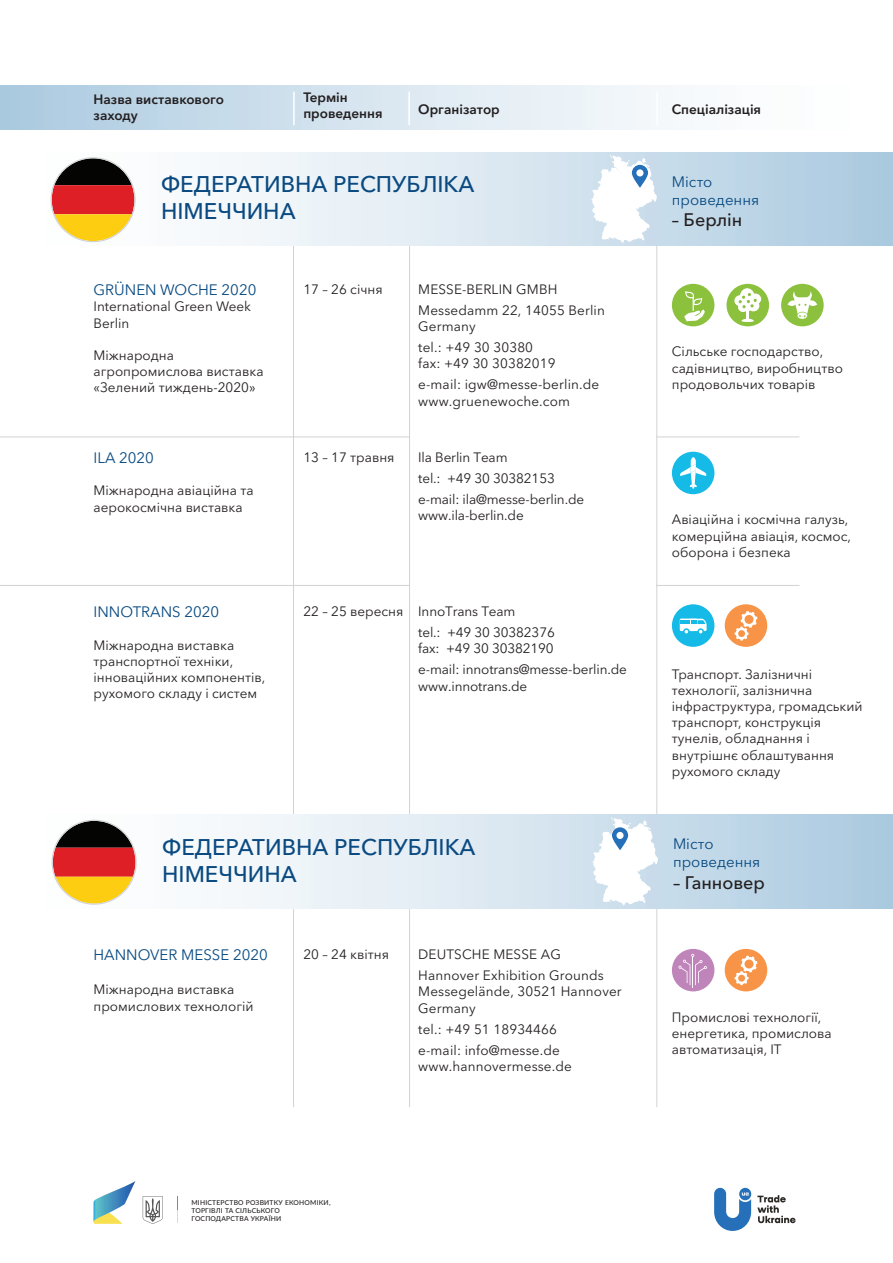
<style>
.page{position:relative;width:893px;height:1263px;background:#fff}
.page>*{position:absolute;margin:0;border:0;box-sizing:border-box;transform-origin:0 0}
.t1{font:500 22.5px/27px "Avenir Next Cyr";color:#0a4a81}
.t2{font:500 18px "Avenir Next Cyr";color:#231f20}
.t3{font:15px/18px "Avenir Next Cyr";color:#084a81}
.t4{font:13.5px/16.2px "Avenir Next Cyr";color:#231f20}
.t5{font:600 13.5px/16.2px "Avenir Next Cyr";color:#231f20}
.t6{font:500 6.75px/8.1px "Lato";letter-spacing:.03em;color:#231f20}
</style>
<div class="page">
<div style="left:672px;top:949px;width:42px;height:42px;background:#bf84b9;border-radius:50%"></div>
<hr style="left:692px;top:954px;width:1px;height:33px;background:#fff">
<svg style="left:678px;top:954px;width:29px;height:31px"></svg>
<div style="left:725px;top:949px;width:42px;height:42px;background:#f79447;border-radius:50%"></div>
<svg style="left:735px;top:955px;width:22px;height:30px"></svg>
<div style="left:672px;top:604px;width:42px;height:43px;background:#16bae6;border-radius:50%"></div>
<svg style="left:680px;top:618px;width:27px;height:15px"></svg>
<hr style="left:293px;top:154px;width:1px;height:953px;background:#d1d2d4">
<hr style="left:656px;top:154px;width:1px;height:953px;background:#d1d2d4">
<hr style="left:409px;top:154px;width:1px;height:953px;background:#d1d2d4">
<div style="left:0;top:85px;width:893px;height:44px;background:linear-gradient(to right,#b0cde1,#fff)"></div>
<hr style="left:293px;top:92px;width:2px;height:33px;background:#fff">
<hr style="left:408px;top:92px;width:2px;height:33px;background:#fff">
<hr style="left:656px;top:92px;width:2px;height:33px;background:#fff">
<hr style="left:656px;top:437px;width:143px;height:1px;background:#d1d2d4">
<svg style="left:757px;top:1195px;width:38px;height:28px"></svg>
<svg style="left:714px;top:1188px;width:37px;height:43px"></svg>
<svg style="left:94px;top:1181px;width:42px;height:43px"></svg>
<svg style="left:143px;top:1196px;width:20px;height:28px"></svg>
<svg style="left:177px;top:1197px;width:1px;height:25px"></svg>
<div style="left:0;top:152px;width:893px;height:94px;background:linear-gradient(to right,#fff,#b0cde2)"></div>
<div style="left:1px;top:815px;width:892px;height:93px;background:linear-gradient(to right,#fff,#b0cde2)"></div>
<svg style="left:51px;top:157px;width:85px;height:85px"></svg>
<svg style="left:52px;top:820px;width:85px;height:85px"></svg>
<svg style="left:591px;top:154px;width:66px;height:89px"></svg>
<svg style="left:592px;top:816px;width:66px;height:89px"></svg>
<svg style="left:632px;top:165px;width:16px;height:23px"></svg>
<div style="left:636px;top:169px;width:7px;height:7px;background:#fff;border-radius:50%"></div>
<svg style="left:612px;top:827px;width:16px;height:23px"></svg>
<div style="left:616px;top:832px;width:8px;height:7px;background:#fff;border-radius:50%"></div>
<div style="left:781px;top:284px;width:43px;height:42px;background:#8cc13e;border-radius:50%"></div>
<svg style="left:787px;top:291px;width:30px;height:28px"></svg>
<div style="left:726px;top:284px;width:43px;height:42px;background:#8cc13e;border-radius:50%"></div>
<hr style="left:746px;top:305px;width:3px;height:16px;background:#fff">
<svg style="left:742px;top:319px;width:12px;height:3px"></svg>
<svg style="left:734px;top:288px;width:27px;height:24px"></svg>
<div style="left:672px;top:284px;width:42px;height:42px;background:#8cc13e;border-radius:50%"></div>
<svg style="left:684px;top:291px;width:21px;height:31px"></svg>
<hr style="left:0;top:437px;width:410px;height:1px;background:#d1d2d4">
<div style="left:672px;top:452px;width:42px;height:42px;background:#16bae6;border-radius:50%"></div>
<svg style="left:680px;top:457px;width:27px;height:32px"></svg>
<hr style="left:656px;top:585px;width:143px;height:1px;background:#d1d2d4">
<hr style="left:0;top:585px;width:410px;height:1px;background:#d1d2d4">
<div style="left:725px;top:604px;width:42px;height:43px;background:#f79447;border-radius:50%"></div>
<svg style="left:735px;top:611px;width:22px;height:30px"></svg>
<p class="t5" style="left:94px;top:91px;width:132px">Назва виставкового заходу</p>
<p class="t5" style="left:303px;top:89px;width:81px">Термін проведення</p>
<p class="t5" style="left:418px;top:101px;width:83px">Організатор</p>
<p class="t5" style="left:672px;top:101px;width:91px">Спеціалізація</p>
<h1 class="t1" style="left:161px;top:171px;width:315px">ФЕДЕРАТИВНА РЕСПУБЛІКА<br>НІМЕЧЧИНА</h1>
<p class="t3" style="left:94px;top:281px;width:164px">GRÜNEN WOCHE 2020</p>
<p class="t4" style="left:94px;top:299px;width:159px">International Green Week<br>Berlin</p>
<p class="t4" style="left:94px;top:347px;width:171px">Міжнародна агропромислова виставка «Зелений тиждень-2020»</p>
<p class="t3" style="left:94px;top:449px;width:62px">ILA 2020</p>
<p class="t4" style="left:94px;top:483px;width:162px">Міжнародна авіаційна та аерокосмічна виставка</p>
<p class="t3" style="left:94px;top:603px;width:127px">INNOTRANS 2020</p>
<p class="t4" style="left:94px;top:637px;width:173px">Міжнародна виставка транспортної техніки, інноваційних компонентів, рухомого складу і систем</p>
<p class="t4" style="left:303px;top:281px;width:81px">17 – 26 січня</p>
<p class="t4" style="left:418px;top:279px;width:188px;line-height:21px">MESSE-BERLIN GMBH<br>Messedamm 22, 14055 Berlin</p>
<p class="t4" style="left:418px;top:316px;width:116px;line-height:21px">Germany<br>tel.: +49 30 30380</p>
<p class="t4" style="left:418px;top:353px;width:182px;line-height:21px">fax: +49 30 30382019 e-mail: igw@messe-berlin.de</p>
<p class="t4" style="left:418px;top:393px;width:153px">www.gruenewoche.com</p>
<p class="t4" style="left:303px;top:449px;width:93px">13 – 17 травня</p>
<p class="t4" style="left:418px;top:447px;width:167px;line-height:21px">Ila Berlin Team<br>tel.: +49 30 30382153 e-mail: ila@messe-berlin.de</p>
<p class="t4" style="left:418px;top:507px;width:107px">www.ila-berlin.de</p>
<p class="t4" style="left:303px;top:603px;width:102px">22 – 25 вересня</p>
<p class="t4" style="left:418px;top:601px;width:138px;line-height:21px">InnoTrans Team<br>tel.: +49 30 30382376</p>
<p class="t4" style="left:418px;top:638px;width:210px;line-height:21px">fax: +49 30 30382190<br>e-mail: innotrans@messe-berlin.de</p>
<p class="t4" style="left:418px;top:678px;width:111px">www.innotrans.de</p>
<h1 class="t1" style="left:162px;top:833px;width:315px">ФЕДЕРАТИВНА РЕСПУБЛІКА<br>НІМЕЧЧИНА</h1>
<p class="t3" style="left:94px;top:946px;width:176px">HANNOVER MESSE 2020</p>
<p class="t4" style="left:94px;top:982px;width:162px">Міжнародна виставка промислових технологій</p>
<p class="t4" style="left:303px;top:946px;width:87px">20 – 24 квітня</p>
<p class="t4" style="left:418px;top:944px;width:187px;line-height:21px">DEUTSCHE MESSE AG<br>Hannover Exhibition Grounds</p>
<p class="t4" style="left:418px;top:983px;width:205px">Messegelände, 30521 Hannover<br>Germany</p>
<p class="t4" style="left:418px;top:1018px;width:143px;line-height:21px">tel.: +49 51 18934466 e-mail: info@messe.de</p>
<p class="t4" style="left:418px;top:1058px;width:155px">www.hannovermesse.de</p>
<p class="t3" style="left:672px;top:172px;width:89px">Місто проведення</p>
<h2 class="t2" style="left:672px;top:209px;width:72px">– Берлін</h2>
<p class="t4" style="left:672px;top:344px;width:173px">Сільське господарство, садівництво, виробництво продовольчих товарів</p>
<p class="t4" style="left:672px;top:511px;width:181px">Авіаційна і космічна галузь, комерційна авіація, космос, оборона і безпека</p>
<p class="t4" style="left:672px;top:666px;width:192px">Транспорт. Залізничні технології, залізнична інфраструктура, громадський транспорт, конструкція тунелів, обладнання і внутрішнє облаштування рухомого складу</p>
<p class="t3" style="left:673px;top:835px;width:89px">Місто проведення</p>
<h2 class="t2" style="left:673px;top:872px;width:94px">– Ганновер</h2>
<p class="t4" style="left:672px;top:1009px;width:161px">Промислові технології, енергетика, промислова автоматизація, IT</p>
<p class="t6" style="left:191px;top:1198px;width:141px">МІНІСТЕРСТВО РОЗВИТКУ ЕКОНОМІКИ,<br>ТОРГІВЛІ ТА СІЛЬСЬКОГО<br>ГОСПОДАРСТВА УКРАЇНИ</p>
</div>
